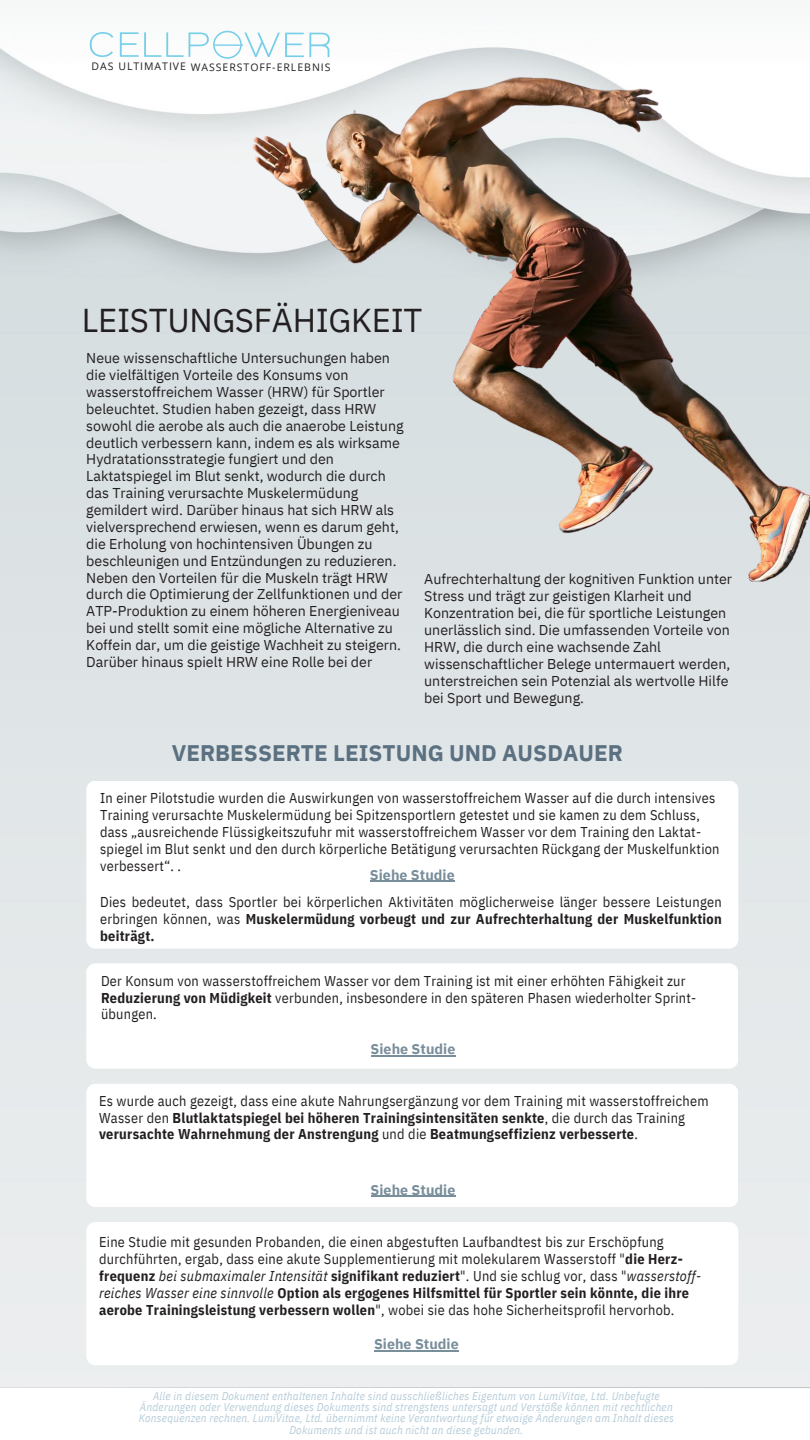
<style>
.page{position:relative;width:810px;height:1440px;background:#fff}
.page>*{position:absolute;margin:0;border:0;box-sizing:border-box;transform-origin:0 0}
.t1{font:33px "IBM Plex Sans";letter-spacing:-.01em;color:#231f20}
.t2{font:700 22.5px "IBM Plex Sans";color:#5b7080}
.t3{font:14.25px/16.9px "IBM Plex Sans Cond";letter-spacing:.02em;color:#231f20}
.t4{font:14.25px/16.9px "IBM Plex Sans";color:#231f20}
.t5{font:700 14.25px "IBM Plex Sans";color:#798e9b}
.t6{font:italic 11.25px/11.2px "IBM Plex Sans Cond";letter-spacing:.02em;color:#b6ccda;text-align:center}
.t7{font:10.5px "Open Sans";letter-spacing:.095em;color:#231f20}
.s1{font-weight:700}
.s2{font-style:italic}
</style>
<div class="page">
<svg style="left:90px;top:32px;width:23px;height:25px"></svg>
<svg style="left:120px;top:31px;width:210px;height:28px"></svg>
<hr style="left:215px;top:44px;width:28px;height:2px;background:#76cfe9">
<img style="left:238px;top:59px;width:572px;height:532px">
<svg style="left:0;top:1387px;width:810px;height:1px"></svg>
<hr style="left:370px;top:881px;width:85px;height:1px;background:#798e9b">
<hr style="left:371px;top:1055px;width:84px;height:2px;background:#798e9b">
<hr style="left:371px;top:1196px;width:84px;height:1px;background:#798e9b">
<hr style="left:374px;top:1350px;width:85px;height:1px;background:#798e9b">
<h5 class="t7" style="left:92px;top:59px;width:240px">DAS ULTIMATIVE WASSERSTOFF-ERLEBNIS</h5>
<h1 class="t1" style="left:82px;top:299px;width:342px">LEISTUNGSFÄHIGKEIT</h1>
<h4 class="t4" style="left:86px;top:349px;width:319px">Neue wissenschaftliche Untersuchungen haben die vielfältigen Vorteile des Konsums von wasserstoffreichem Wasser (HRW) für Sportler beleuchtet. Studien haben gezeigt, dass HRW sowohl die aerobe als auch die anaerobe Leistung deutlich verbessern kann, indem es als wirksame Hydratationsstrategie fungiert und den Laktatspiegel im Blut senkt, wodurch die durch das Training verursachte Muskelermüdung gemildert wird. Darüber hinaus hat sich HRW als vielversprechend erwiesen, wenn es darum geht, die Erholung von hochintensiven Übungen zu beschleunigen und Entzündungen zu reduzieren.<br>Neben den Vorteilen für die Muskeln trägt HRW durch die Optimierung der Zellfunktionen und der ATP-Produktion zu einem höheren Energieniveau bei und stellt somit eine mögliche Alternative zu Koffein dar, um die geistige Wachheit zu steigern.<br>Darüber hinaus spielt HRW eine Rolle bei der</h4>
<h4 class="t4" style="left:424px;top:571px;width:309px">Aufrechterhaltung der kognitiven Funktion unter Stress und trägt zur geistigen Klarheit und Konzentration bei, die für sportliche Leistungen unerlässlich sind. Die umfassenden Vorteile von HRW, die durch eine wachsende Zahl wissenschaftlicher Belege untermauert werden, unterstreichen sein Potenzial als wertvolle Hilfe bei Sport und Bewegung.</h4>
<h4 class="t2" style="left:172px;top:738px;width:453px">VERBESSERTE LEISTUNG UND AUSDAUER</h4>
<p class="t3" style="left:100px;top:790px;width:621px">In einer Pilotstudie wurden die Auswirkungen von wasserstoffreichem Wasser auf die durch intensives Training verursachte Muskelermüdung bei Spitzensportlern getestet und sie kamen zu dem Schluss, dass „ausreichende Flüssigkeitszufuhr mit wasserstoffreichem Wasser vor dem Training den Laktat&shy;spiegel im Blut senkt und den durch körperliche Betätigung verursachten Rückgang der Muskelfunktion verbessert“. .</p>
<h4 class="t5" style="left:370px;top:865px;width:86px">Siehe Studie</h4>
<h4 class="t3" style="left:100px;top:893px;width:623px;text-align:justify">Dies bedeutet, dass Sportler bei körperlichen Aktivitäten möglicherweise länger bessere Leistungen erbringen können, was <span class="s1">Muskelermüdung vorbeugt und zur Aufrechterhaltung der Muskelfunktion beiträgt.</span></h4>
<h3 class="t3" style="left:101px;top:972px;width:597px">Der Konsum von wasserstoffreichem Wasser vor dem Training ist mit einer erhöhten Fähigkeit zur<br><span class="s1">Reduzierung von Müdigkeit</span> verbunden, insbesondere in den späteren Phasen wiederholter Sprint&shy;übungen.</h3>
<h2 class="t5" style="left:371px;top:1040px;width:86px">Siehe Studie</h2>
<h3 class="t3" style="left:99px;top:1092px;width:611px">Es wurde auch gezeigt, dass eine akute Nahrungsergänzung vor dem Training mit wasserstoffreichem<br>Wasser den <span class="s1">Blutlaktatspiegel bei höheren Trainingsintensitäten senkte</span>, die durch das Training <span class="s1">verursachte Wahrnehmung der Anstrengung</span> und die <span class="s1">Beatmungseffizienz verbesserte</span>.</h3>
<h4 class="t5" style="left:371px;top:1180px;width:86px">Siehe Studie</h4>
<h4 class="t3" style="left:99px;top:1233px;width:603px">Eine Studie mit gesunden Probanden, die einen abgestuften Laufbandtest bis zur Erschöpfung durchführten, ergab, dass eine akute Supplementierung mit molekularem Wasserstoff "<span class="s1">die Herz&shy;frequenz</span> <span class="s2">bei submaximaler Intensität</span> <span class="s1">signifikant reduziert</span>". Und sie schlug vor, dass "<span class="s2">wasserstoff&shy;reiches Wasser eine sinnvolle</span> <span class="s1">Option als ergogenes Hilfsmittel für Sportler sein könnte, die ihre aerobe Trainingsleistung verbessern wollen</span>", wobei sie das hohe Sicherheitsprofil hervorhob.</h4>
<h3 class="t5" style="left:374px;top:1334px;width:86px">Siehe Studie</h3>
<h3 class="t6" style="left:139px;top:1390px;width:537px">Alle in diesem Dokument enthaltenen Inhalte sind ausschließliches Eigentum von LumiVitae, Ltd. Unbefugte Änderungen oder Verwendung dieses Dokuments sind strengstens untersagt und Verstöße können mit rechtlichen Konsequenzen rechnen. LumiVitae, Ltd. übernimmt keine Verantwortung für etwaige Änderungen am Inhalt dieses Dokuments und ist auch nicht an diese gebunden.</h3>
</div>
